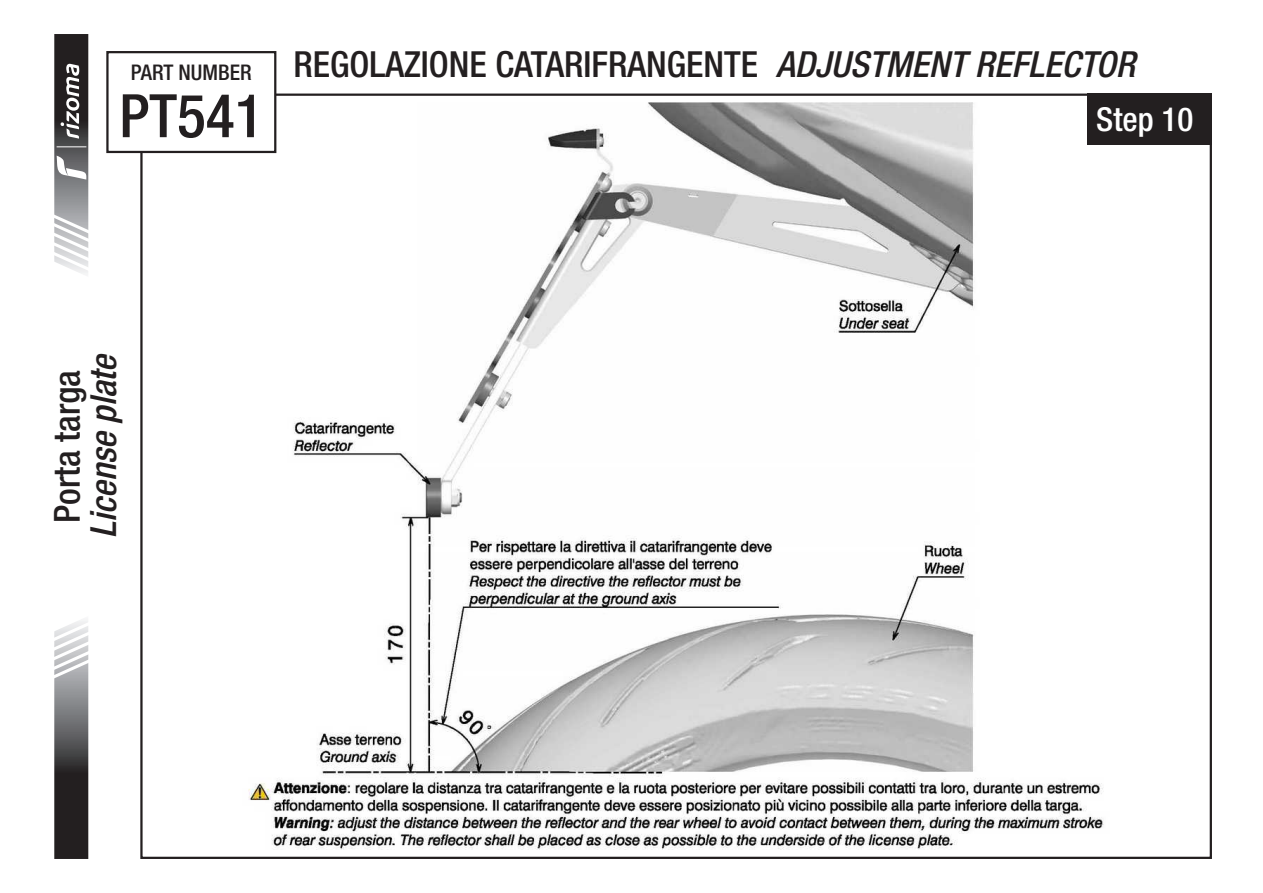
<style>
.page{position:relative;width:1263px;height:893px;background:#fff}
.page>*{position:absolute;margin:0;border:0;box-sizing:border-box;transform-origin:0 0}
.t1{font:500 condensed 60px "Helvetica Neue LT Std";color:#231f20}
.t2{font:500 condensed 36px "Helvetica Neue LT Std";color:#231f20}
.t3{font:italic 500 condensed 36px "Helvetica Neue LT Std";color:#231f20}
.t4{font:500 condensed 33px "Helvetica Neue LT Std";color:#fff}
.t5{font:500 condensed 21.6px "Helvetica Neue LT Std";color:#231f20}
.s1{font-style:italic}
</style>
<div class="page">
<img style="left:226px;top:103px;width:878px;height:746px">
<div style="left:1088px;top:94px;width:124px;height:51px;background:#231f20"></div>
<svg style="left:54px;top:620px;width:35px;height:239px;background:#706f70"></svg>
<svg style="left:54px;top:34px;width:35px;height:240px"></svg>
<div style="left:107px;top:52px;width:168px;height:100px;background:#fff"></div>
<div style="left:106px;top:51px;width:170px;height:102px;border:2px solid #231f20"></div>
<p class="t5" style="left:131px;top:59px;width:122px">PART NUMBER</p>
<h1 class="t1" style="left:119px;top:80px;width:146px">PT541</h1>
<p class="t2" style="left:293px;top:42px;width:843px">REGOLAZIONE CATARIFRANGENTE <span class="s1">ADJUSTMENT REFLECTOR</span></p>
<p class="t4" style="left:1096px;top:99px;width:99px">Step 10</p>
<p class="t3" style="left:82px;top:538px;width:187px;rotate:-90deg">License plate</p>
<p class="t2" style="left:46px;top:523px;width:155px;rotate:-90deg">Porta targa</p>
</div>
